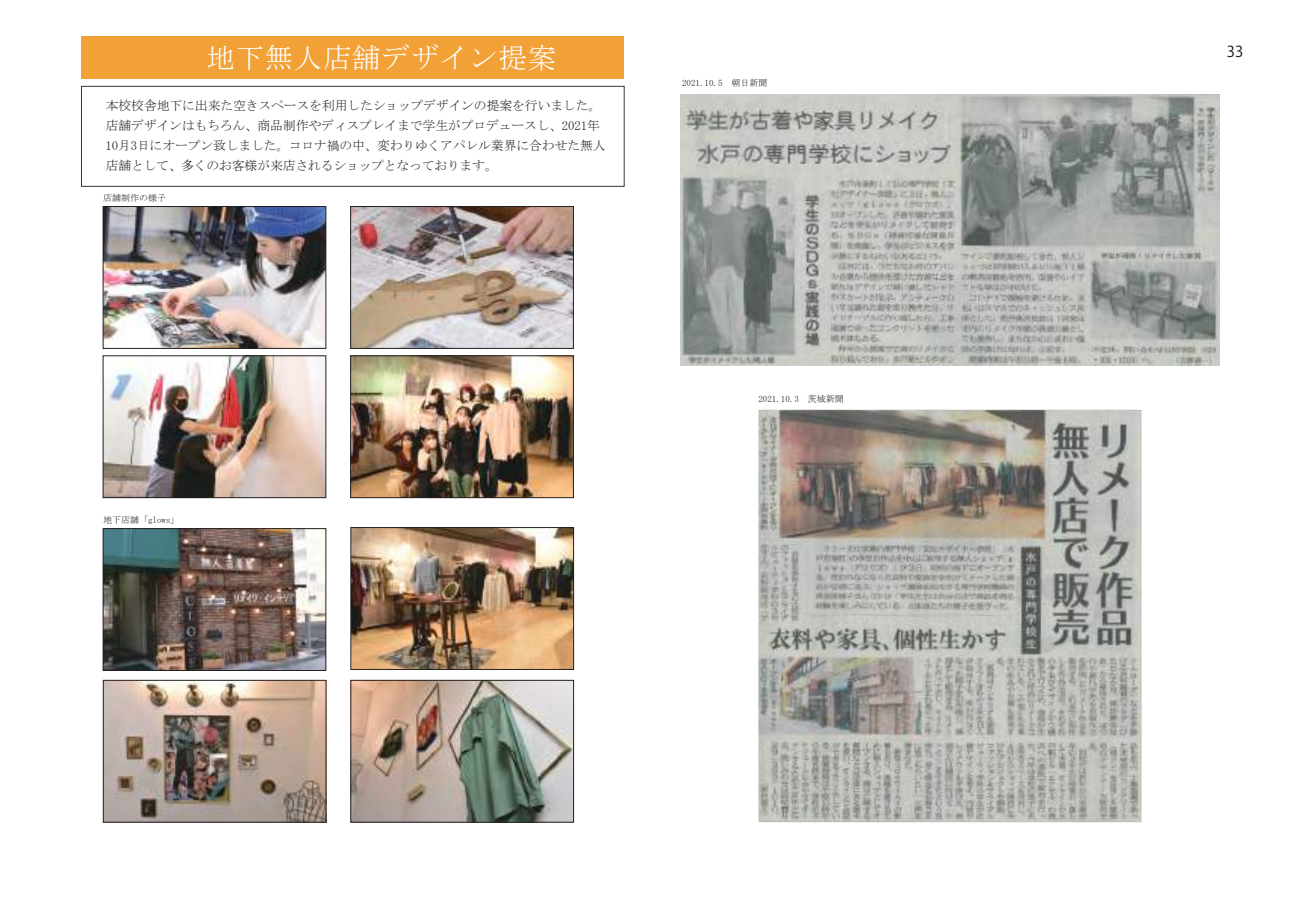
<style>
.page{position:relative;width:1289px;height:919px;background:#fff}
.page>*{position:absolute;margin:0;border:0;box-sizing:border-box;transform-origin:0 0}
.t1{font:28.5px "MS Mincho";letter-spacing:.025em;color:#fff}
.t2{font:15px "Koz Go Pr 6 N";color:#121717}
.t3{font:12.9px/20px "MS Mincho";letter-spacing:-.01em;color:#241f1f}
.t4{font:9px "MS Mincho";color:#241f1f}
</style>
<div class="page">
<img style="left:680px;top:94px;width:539px;height:271px">
<div style="left:81px;top:36px;width:543px;height:43px;background:#f2a137"></div>
<div style="left:81px;top:86px;width:543px;height:100px;border:1px solid #393535"></div>
<img style="left:758px;top:409px;width:383px;height:413px">
<img style="left:105px;top:682px;width:219px;height:138px">
<div style="left:103px;top:680px;width:223px;height:142px;border:1px solid #241f1f"></div>
<img style="left:105px;top:358px;width:219px;height:137px">
<img style="left:105px;top:208px;width:219px;height:138px">
<div style="left:103px;top:206px;width:223px;height:142px;border:1px solid #241f1f"></div>
<img style="left:353px;top:682px;width:218px;height:138px">
<div style="left:351px;top:680px;width:222px;height:142px;border:1px solid #241f1f"></div>
<img style="left:105px;top:530px;width:219px;height:138px">
<div style="left:103px;top:528px;width:223px;height:142px;border:1px solid #241f1f"></div>
<img style="left:353px;top:529px;width:218px;height:138px">
<div style="left:351px;top:527px;width:222px;height:142px;border:1px solid #241f1f"></div>
<img style="left:352px;top:358px;width:219px;height:137px">
<div style="left:350px;top:356px;width:223px;height:141px;border:1px solid #241f1f"></div>
<img style="left:352px;top:208px;width:219px;height:138px">
<div style="left:350px;top:206px;width:223px;height:142px;border:1px solid #241f1f"></div>
<h1 class="t1" style="left:206px;top:43px;width:351px">地下無人店舗デザイン提案</h1>
<p class="t3" style="left:106px;top:96px;width:501px">本校校舎地下に出来た空きスペースを利用したショップデザインの提案を行いました。店舗デザインはもちろん、商品制作やディスプレイまで学生がプロデュースし、2021年10月3日にオープン致しました。コロナ禍の中、変わりゆくアパレル業界に合わせた無人店舗として、多くのお客様が来店されるショップとなっております。</p>
<p class="t4" style="left:103px;top:193px;width:64px">店舗制作の様子</p>
<p class="t4" style="left:103px;top:515px;width:78px">地下店舗「glows」</p>
<p class="t4" style="left:682px;top:79px;width:87px">2021.10.5　朝日新聞</p>
<p class="t4" style="left:758px;top:394px;width:87px">2021.10.3　茨城新聞</p>
<p class="t2" style="left:1226px;top:43px;width:18px">33</p>
</div>
